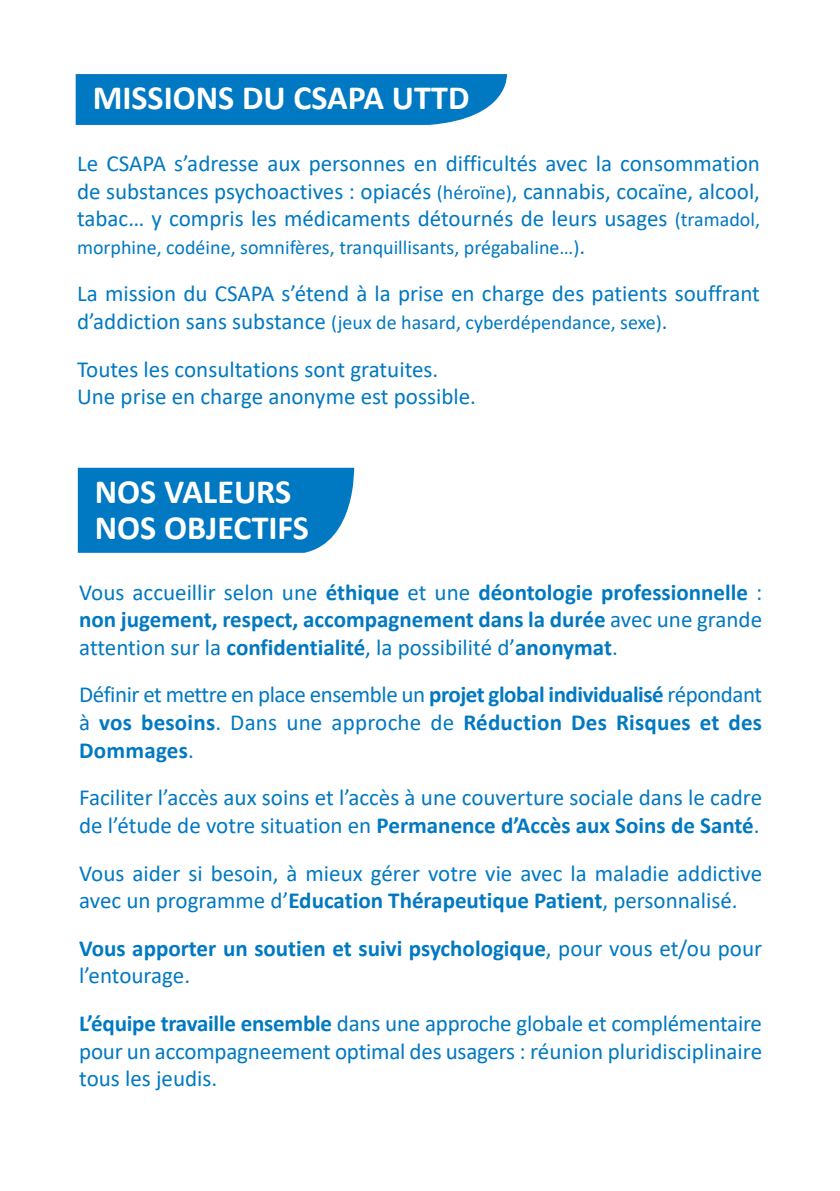
<style>
.page{position:relative;width:840px;height:1191px;background:#fff}
.page>*{position:absolute;margin:0;border:0;box-sizing:border-box;transform-origin:0 0}
.t1{font:700 34px/36px "Calibri";color:#fff}
.t2{font:23px/27.6px "Calibri";color:#0079c2}
.t3{font:700 23px/27.6px "Calibri";color:#0079c2;text-align:justify}
.t4{font:20px "Calibri";color:#0079c2}
.s1{font-size:20px}
.s2{font-size:23px}
.s3{font-weight:400}
.s4{font-weight:700}
</style>
<div class="page">
<svg style="left:76px;top:74px;width:432px;height:51px;background:#0b7fc4"></svg>
<div style="left:78px;top:468px;width:277px;height:85px;background:#0079c2"></div>
<h1 class="t1" style="left:93px;top:79px;width:378px">MISSIONS DU CSAPA UTTD</h1>
<p class="t2" style="left:77px;top:149px;width:684px;text-align:justify">Le CSAPA s’adresse aux personnes en difficultés avec la consommation de substances psychoactives : opiacés <span class="s1">(héroïne)</span>, cannabis, cocaïne, alcool, tabac… y compris les médicaments détournés de leurs usages <span class="s1">(tramadol,</span></p>
<p class="t4" style="left:77px;top:233px;width:509px">morphine, codéine, somnifères, tranquillisants, prégabaline…)<span class="s2">.</span></p>
<p class="t2" style="left:77px;top:279px;width:684px">La mission du CSAPA s’étend à la prise en charge des patients souffrant</p>
<p class="t4" style="left:77px;top:308px;width:592px"><span class="s2">d’addiction sans substance</span> (jeux de hasard, cyberdépendance, sexe)<span class="s2">.</span></p>
<p class="t2" style="left:77px;top:355px;width:400px">Toutes les consultations sont gratuites.<br>Une prise en charge anonyme est possible.</p>
<h1 class="t1" style="left:95px;top:473px;width:215px">NOS VALEURS<br>NOS OBJECTIFS</h1>
<p class="t3" style="left:79px;top:578px;width:684px"><span class="s3">Vous accueillir selon une</span> éthique <span class="s3">et une</span> déontologie professionnelle <span class="s3">: </span>non jugement, respect, accompagnement dans la durée <span class="s3">avec une grande attention sur la</span> confidentialité<span class="s3">, la possibilité d’</span>anonymat<span class="s3">.</span></p>
<p class="t3" style="left:79px;top:680px;width:684px"><span class="s3">Définir et mettre en place ensemble un</span> projet global individualisé <span class="s3">répondant à</span> vos besoins<span class="s3">. Dans une approche de</span> Réduction Des Risques et des Dommages<span class="s3">.</span></p>
<p class="t2" style="left:79px;top:783px;width:684px">Faciliter l’accès aux soins et l’accès à une couverture sociale dans le cadre de l’étude de votre situation en <span class="s4">Permanence d’Accès aux Soins de Santé</span>.</p>
<p class="t2" style="left:79px;top:858px;width:684px">Vous aider si besoin, à mieux gérer votre vie avec la maladie addictive avec un programme d’<span class="s4">Education Thérapeutique Patient</span>, personnalisé.</p>
<p class="t3" style="left:79px;top:934px;width:684px">Vous apporter un soutien et suivi psychologique<span class="s3">, pour vous et/ou pour l’entourage.</span></p>
<p class="t2" style="left:79px;top:1009px;width:684px;text-align:justify"><span class="s4">L’équipe travaille ensemble</span> dans une approche globale et complémentaire pour un accompagneement optimal des usagers : réunion pluridisciplinaire tous les jeudis.</p>
</div>
